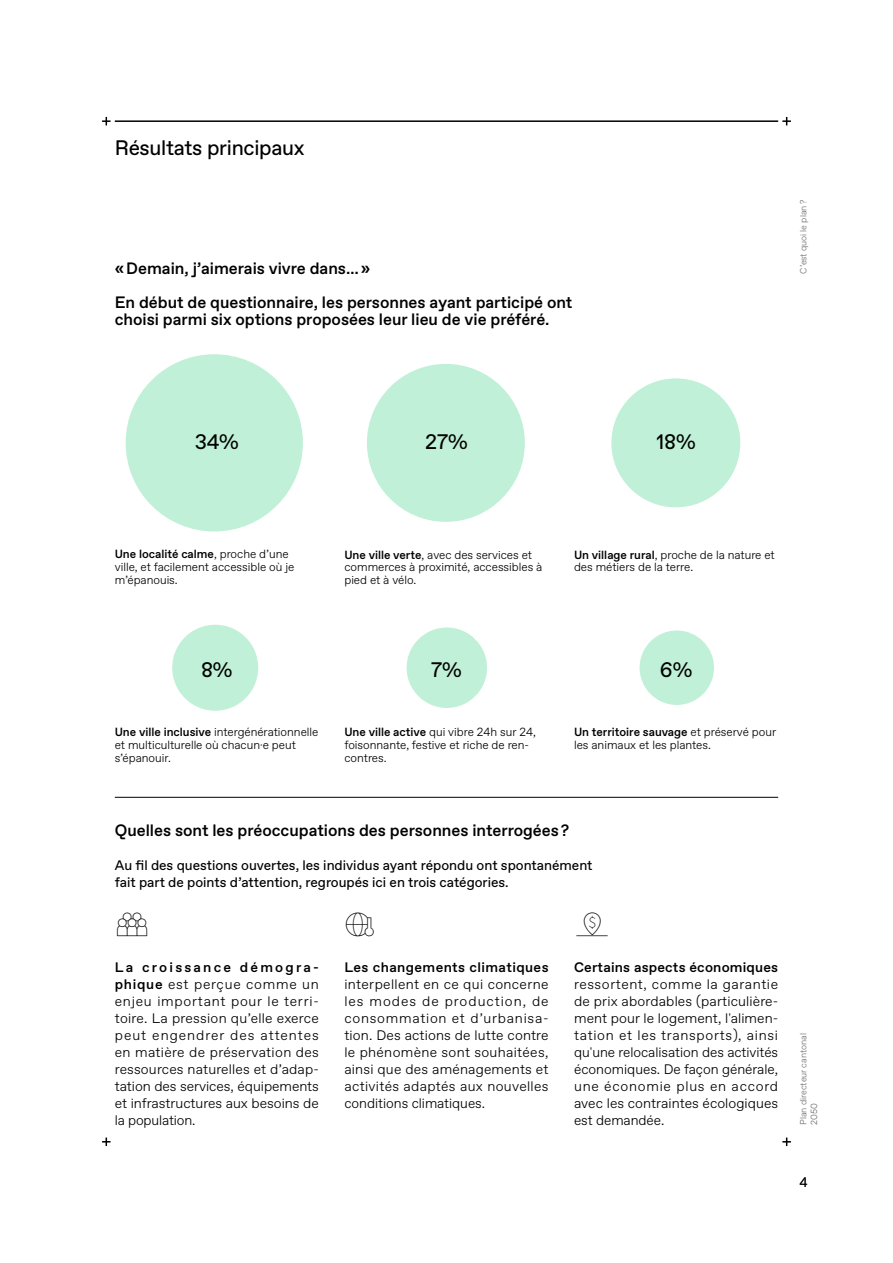
<style>
.page{position:relative;width:893px;height:1263px;background:#fff}
.page>*{position:absolute;margin:0;border:0;box-sizing:border-box;transform-origin:0 0}
.t1{font:21px "ABC Favorit";letter-spacing:-.015em;color:#000}
.t2{font:500 16.5px/34px "ABC Favorit";color:#000}
.t3{font:300 13.8px/17px "ABC Favorit";color:#000;text-align:justify}
.t4{font:13.8px/17px "ABC Favorit";color:#000}
.t5{font:500 13.8px "ABC Favorit";letter-spacing:.015em;color:#000}
.t6{font:300 11.85px/12.8px "ABC Favorit";color:#000}
.t7{font:300 9px/10.8px "ABC Favorit";color:#706f6f}
.s1{font-weight:500}
</style>
<div class="page">
<hr style="left:115px;top:120px;width:663px;height:2px;background:#000">
<svg style="left:102px;top:117px;width:9px;height:8px"></svg>
<svg style="left:782px;top:117px;width:9px;height:8px"></svg>
<svg style="left:102px;top:1137px;width:9px;height:9px"></svg>
<svg style="left:782px;top:1137px;width:9px;height:9px"></svg>
<hr style="left:115px;top:797px;width:663px;height:1px;background:#000">
<div style="left:126px;top:354px;width:177px;height:177px;background:#c0f0d7;border-radius:89px"></div>
<div style="left:367px;top:364px;width:158px;height:158px;background:#c0f0d7;border-radius:79px"></div>
<div style="left:611px;top:378px;width:129px;height:129px;background:#c0f0d7;border-radius:64px"></div>
<div style="left:172px;top:625px;width:86px;height:86px;background:#c0f0d7;border-radius:43px"></div>
<div style="left:407px;top:627px;width:80px;height:81px;background:#c0f0d7;border-radius:40px"></div>
<div style="left:640px;top:630px;width:74px;height:75px;background:#c0f0d7;border-radius:37px"></div>
<h1 class="t1" style="left:115px;top:135px;width:191px">Résultats principaux</h1>
<p class="t2" style="left:115px;top:252px;width:459px">« Demain, j’aimerais vivre dans… »<br>En début de questionnaire, les personnes ayant participé ont</p>
<p class="t2" style="left:115px;top:303px;width:436px">choisi parmi six options proposées leur lieu de vie préféré.</p>
<p class="t7" style="left:798px;top:273px;width:76px;rotate:-90deg">C’est quoi le plan ?</p>
<h1 class="t1" style="left:195px;top:430px;width:46px">34%</h1>
<h1 class="t1" style="left:425px;top:430px;width:44px">27%</h1>
<h1 class="t1" style="left:657px;top:430px;width:41px">18%</h1>
<p class="t6" style="left:115px;top:548px;width:181px"><span class="s1">Une localité calme</span>, proche d’une ville, et facilement accessible où je m’épanouis.</p>
<p class="t6" style="left:344px;top:548px;width:199px"><span class="s1">Une ville verte</span>, avec des services et commerces à proximité, accessibles à pied et à vélo.</p>
<p class="t6" style="left:574px;top:548px;width:202px"><span class="s1">Un village rural</span>, proche de la nature et des métiers de la terre.</p>
<h1 class="t1" style="left:201px;top:657px;width:33px">8%</h1>
<h1 class="t1" style="left:431px;top:657px;width:32px">7%</h1>
<h1 class="t1" style="left:660px;top:657px;width:34px">6%</h1>
<p class="t6" style="left:115px;top:726px;width:205px"><span class="s1">Une ville inclusive</span> intergénérationnelle et multiculturelle où chacun·e peut s’épanouir.</p>
<p class="t6" style="left:344px;top:726px;width:193px"><span class="s1">Une ville active</span> qui vibre 24h sur 24, foisonnante, festive et riche de ren&shy;contres.</p>
<p class="t6" style="left:574px;top:726px;width:204px"><span class="s1">Un territoire sauvage</span> et préservé pour les animaux et les plantes.</p>
<p class="t2" style="left:115px;top:813px;width:456px">Quelles sont les préoccupations des personnes interrogées ?</p>
<p class="t4" style="left:115px;top:857px;width:479px">Au fil des questions ouvertes, les individus ayant répondu ont spontanément fait part de points d’attention, regroupés ici en trois catégories.</p>
<p class="t3" style="left:115px;top:959px;width:206px"><span class="s1">La croissance démogra&shy;phique</span> est perçue comme un enjeu important pour le terri&shy;toire. La pression qu’elle exerce peut engendrer des attentes en matière de préservation des ressources naturelles et d’adap&shy;tation des services, équipements et infrastructures aux besoins de la population.</p>
<p class="t5" style="left:344px;top:959px;width:206px">Les changements climatiques</p>
<p class="t3" style="left:344px;top:976px;width:206px">interpellent en ce qui concerne les modes de production, de consommation et d’urbanisa&shy;tion. Des actions de lutte contre le phénomène sont souhaitées, ainsi que des aménagements et activités adaptés aux nouvelles conditions climatiques.</p>
<p class="t5" style="left:574px;top:959px;width:206px">Certains aspects économiques</p>
<p class="t3" style="left:574px;top:976px;width:206px">ressortent, comme la garantie de prix abordables (particulière&shy;ment pour le logement, l'alimen&shy;tation et les transports), ainsi qu'une relocalisation des activités économiques. De façon générale, une économie plus en accord avec les contraintes écologiques est demandée.</p>
<p class="t7" style="left:798px;top:1125px;width:93px;rotate:-90deg">Plan directeur cantonal<br>2050</p>
<p class="t3" style="left:799px;top:1173px;width:10px">4</p>
</div>
